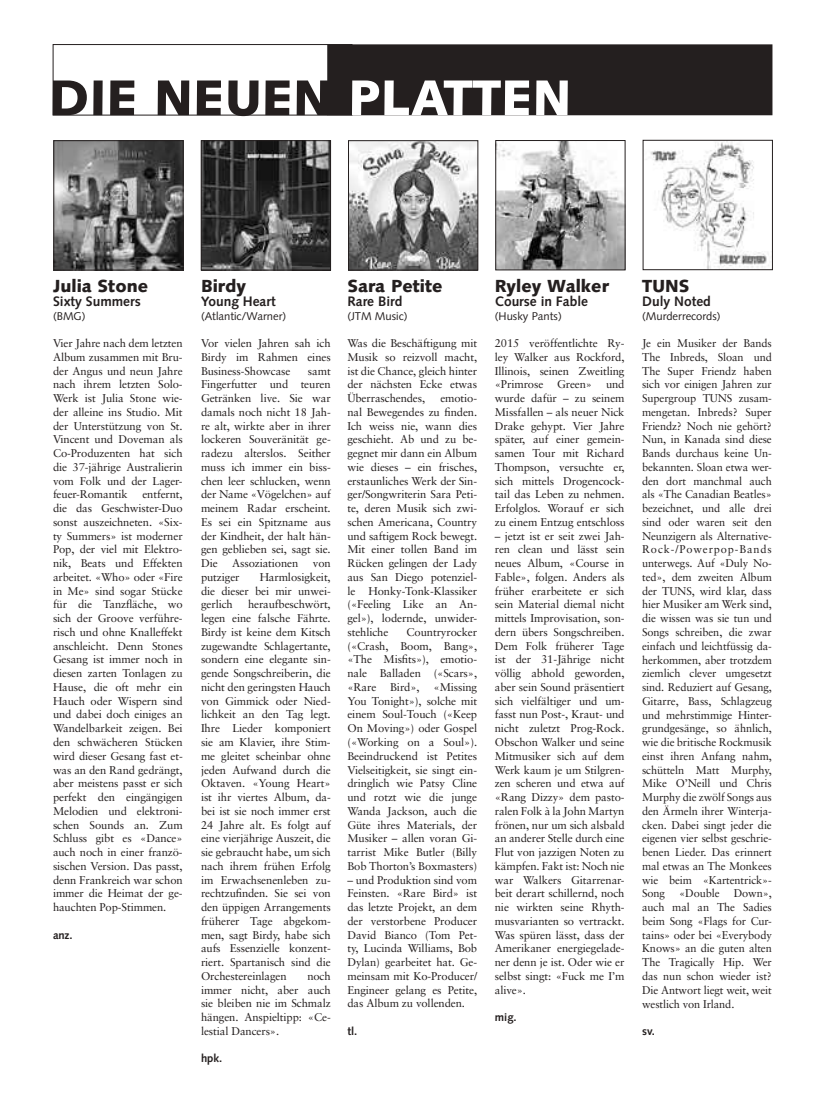
<style>
.page{position:relative;width:833px;height:1117px;background:#fff}
.page>*{position:absolute;margin:0;border:0;box-sizing:border-box;transform-origin:0 0}
.t1{font:900 50px "Syntax";color:#241f1f}
.t2{font:900 17.5px "Syntax";color:#241f1f}
.t3{font:700 13.75px "Syntax";color:#241f1f}
.t4{font:11.25px/13.8px "Sabon";letter-spacing:-.01em;color:#241f1f;text-align:justify}
.t5{font:11.25px "Syntax";color:#241f1f}
.t6{font:700 11.25px "Syntax";color:#241f1f}
.s1{color:#fff}
</style>
<div class="page">
<img style="left:497px;top:142px;width:126px;height:126px">
<div style="left:495px;top:140px;width:130px;height:130px;border:1px solid #241f1f"></div>
<img style="left:646px;top:142px;width:123px;height:126px">
<div style="left:643px;top:140px;width:129px;height:130px;border:1px solid #241f1f"></div>
<img style="left:350px;top:142px;width:126px;height:126px">
<div style="left:348px;top:140px;width:130px;height:130px;border:1px solid #241f1f"></div>
<div style="left:53px;top:44px;width:299px;height:71px;border:1px solid #241f1f"></div>
<div style="left:328px;top:45px;width:444px;height:70px;background:#241f1f"></div>
<div style="left:327px;top:44px;width:445px;height:71px;border:1px solid #241f1f"></div>
<img style="left:203px;top:142px;width:126px;height:126px">
<div style="left:201px;top:140px;width:130px;height:130px;border:1px solid #241f1f"></div>
<img style="left:56px;top:142px;width:125px;height:126px">
<div style="left:54px;top:140px;width:129px;height:130px;border:1px solid #241f1f"></div>
<h1 class="t1" style="left:49px;top:68px;width:524px">DIE NEUEN <span class="s1">PLATTEN</span></h1>
<h2 class="t2" style="left:53px;top:275px;width:97px">Julia Stone</h2>
<p class="t3" style="left:53px;top:293px;width:89px">Sixty Summers</p>
<p class="t5" style="left:53px;top:309px;width:34px">(BMG)</p>
<p class="t4" style="left:53px;top:336px;width:131px">Vier Jahre nach dem letzten Album zusammen mit Bru&shy;der Angus und neun Jahre nach ihrem letzten Solo-Werk ist Julia Stone wie&shy;der alleine ins Studio. Mit der Unterstützung von St.<br>Vincent und Doveman als Co-Produzenten hat sich die 37-jährige Australierin vom Folk und der Lager&shy;feuer-Romantik</p>
<p class="t4" style="left:53px;top:487px;width:131px;text-indent:89px">entfernt, die das Geschwister-Duo sonst auszeichneten. «Six&shy;ty Summers» ist moderner Pop, der viel mit Elektro&shy;nik, Beats und Effekten arbeitet. «Who» oder «Fire in Me» sind sogar Stücke für die Tanzfläche, wo sich der Groove verführe&shy;risch und ohne Knalleffekt anschleicht. Denn Stones Gesang ist immer noch in diesen zarten Tonlagen zu Hause, die oft mehr ein Hauch oder Wispern sind und dabei doch einiges an Wandelbarkeit zeigen. Bei den schwächeren Stücken wird dieser Gesang fast et&shy;was an den Rand gedrängt, aber meistens passt er sich perfekt den eingängigen Melodien und elektroni&shy;schen Sounds an. Zum Schluss gibt es «Dance» auch noch in einer franzö&shy;sischen Version. Das passt, denn Frankreich war schon immer die Heimat der ge&shy;hauchten Pop-Stimmen.</p>
<p class="t6" style="left:53px;top:928px;width:21px">anz.</p>
<h2 class="t2" style="left:201px;top:275px;width:47px">Birdy</h2>
<p class="t3" style="left:201px;top:293px;width:76px">Young Heart</p>
<p class="t5" style="left:201px;top:309px;width:87px">(Atlantic/Warner)</p>
<p class="t4" style="left:201px;top:336px;width:131px">Vor vielen Jahren sah ich Birdy im Rahmen eines Business-Showcase</p>
<p class="t4" style="left:201px;top:363px;width:131px;text-indent:107px">samt Fingerfutter und teuren Getränken live. Sie war damals noch nicht 18 Jah&shy;re alt, wirkte aber in ihrer lockeren Souveränität ge&shy;radezu alterslos. Seither muss ich immer ein biss&shy;chen leer schlucken, wenn der Name «Vögelchen» auf meinem Radar erscheint.<br>Es sei ein Spitzname aus der Kindheit, der halt hän&shy;gen geblieben sei, sagt sie.<br>Die</p>
<p class="t4" style="left:232px;top:556px;width:68px">Assoziationen</p>
<p class="t4" style="left:313px;top:556px;width:19px">von</p>
<p class="t4" style="left:201px;top:570px;width:40px">putziger</p>
<p class="t4" style="left:201px;top:570px;width:131px;text-indent:59px">Harmlosigkeit, die dieser bei mir unwei&shy;gerlich</p>
<p class="t4" style="left:201px;top:597px;width:131px;text-indent:47px">heraufbeschwört, legen eine falsche Fährte.<br>Birdy ist keine dem Kitsch zugewandte Schlagertante, sondern eine elegante sin&shy;gende Songschreiberin, die nicht den geringsten Hauch von Gimmick oder Nied&shy;lichkeit an den Tag legt.<br>Ihre Lieder komponiert sie am Klavier, ihre Stim&shy;me gleitet scheinbar ohne jeden Aufwand durch die Oktaven. «Young Heart» ist ihr viertes Album, da&shy;bei ist sie noch immer erst 24 Jahre alt. Es folgt auf eine vierjährige Auszeit, die sie gebraucht habe, um sich nach ihrem frühen Erfolg im Erwachsenenleben zu&shy;rechtzufinden. Sie sei von den üppigen Arrangements früherer Tage abgekom&shy;men, sagt Birdy, habe sich aufs Essenzielle konzent&shy;riert. Spartanisch sind die Orchestereinlagen</p>
<p class="t4" style="left:201px;top:968px;width:131px;text-indent:106px">noch immer nicht, aber auch sie bleiben nie im Schmalz hängen. Anspieltipp: «Ce&shy;lestial Dancers».</p>
<p class="t6" style="left:201px;top:1051px;width:23px">hpk.</p>
<h2 class="t2" style="left:347px;top:275px;width:97px">Sara Petite</h2>
<p class="t3" style="left:347px;top:293px;width:56px">Rare Bird</p>
<p class="t5" style="left:347px;top:309px;width:61px">(JTM Music)</p>
<p class="t4" style="left:347px;top:336px;width:131px">Was die Beschäftigung mit Musik so reizvoll macht, ist die Chance, gleich hinter der nächsten Ecke etwas Überraschendes,</p>
<p class="t4" style="left:347px;top:391px;width:131px;text-indent:93px">emotio&shy;nal Bewegendes zu finden.<br>Ich weiss nie, wann dies geschieht. Ab und zu be&shy;gegnet mir dann ein Album wie dieses – ein frisches, erstaunliches Werk der Sin&shy;ger/Songwriterin Sara Peti&shy;te, deren Musik sich zwi&shy;schen Americana, Country und saftigem Rock bewegt.<br>Mit einer tollen Band im Rücken gelingen der Lady aus San Diego potenziel&shy;le Honky-Tonk-Klassiker («Feeling Like an An&shy;gel»), lodernde, unwider&shy;stehliche</p>
<p class="t4" style="left:347px;top:625px;width:131px;text-indent:59px">Countryrocker («Crash, Boom, Bang», «The Misfits»), emotio&shy;nale Balladen («Scars», «Rare Bird», «Missing You Tonight»), solche mit einem Soul-Touch («Keep On Moving») oder Gospel («Working on a Soul»).<br>Beeindruckend ist Petites Vielseitigkeit, sie singt ein&shy;dringlich wie Patsy Cline und rotzt wie die junge Wanda Jackson, auch die Güte ihres Materials, der Musiker – allen voran Gi&shy;tarrist Mike Butler (Billy Bob Thorton’s Boxmasters)</p>
<p class="t4" style="left:347px;top:872px;width:131px">– und Produktion sind vom Feinsten. «Rare Bird» ist das letzte Projekt, an dem der verstorbene Producer David Bianco (Tom Pet&shy;ty, Lucinda Williams, Bob Dylan) gearbeitet hat. Ge&shy;meinsam mit Ko-Producer/ Engineer gelang es Petite, das Album zu vollenden.</p>
<p class="t6" style="left:347px;top:1024px;width:12px">tl.</p>
<h2 class="t2" style="left:495px;top:275px;width:115px">Ryley Walker</h2>
<p class="t3" style="left:495px;top:293px;width:95px">Course in Fable</p>
<p class="t5" style="left:495px;top:309px;width:68px">(Husky Pants)</p>
<p class="t4" style="left:495px;top:336px;width:131px">2015 veröffentlichte Ry&shy;ley Walker aus Rockford, Illinois, seinen Zweitling «Primrose Green» und wurde dafür – zu seinem Missfallen – als neuer Nick Drake gehypt. Vier Jahre später, auf einer gemein&shy;samen Tour mit Richard Thompson, versuchte er, sich mittels Drogencock&shy;tail das Leben zu nehmen.<br>Erfolglos. Worauf er sich zu einem Entzug entschloss</p>
<p class="t4" style="left:495px;top:528px;width:131px">– jetzt ist er seit zwei Jah&shy;ren clean und lässt sein neues Album, «Course in Fable», folgen. Anders als früher erarbeitete er sich sein Material diemal nicht mittels Improvisation, son&shy;dern übers Songschreiben.<br>Dem Folk früherer Tage ist der 31-Jährige nicht völlig abhold geworden, aber sein Sound präsentiert sich vielfältiger und um&shy;fasst nun Post-, Kraut- und nicht zuletzt Prog-Rock.<br>Obschon Walker und seine Mitmusiker sich auf dem Werk kaum je um Stilgren&shy;zen scheren und etwa auf «Rang Dizzy» dem pasto&shy;ralen Folk à la John Martyn frönen, nur um sich alsbald an anderer Stelle durch eine Flut von jazzigen Noten zu kämpfen. Fakt ist: Noch nie war Walkers Gitarrenar&shy;beit derart schillernd, noch nie wirkten seine Rhyth&shy;musvarianten so vertrackt.<br>Was spüren lässt, dass der Amerikaner energiegelade&shy;ner denn je ist. Oder wie er selbst singt: «Fuck me I’m alive».</p>
<p class="t6" style="left:495px;top:1010px;width:23px">mig.</p>
<h2 class="t2" style="left:642px;top:275px;width:49px">TUNS</h2>
<p class="t3" style="left:642px;top:293px;width:70px">Duly Noted</p>
<p class="t5" style="left:642px;top:309px;width:80px">(Murderrecords)</p>
<p class="t4" style="left:642px;top:336px;width:131px">Je ein Musiker der Bands The Inbreds, Sloan und The Super Friendz haben sich vor einigen Jahren zur Supergroup TUNS zusam&shy;mengetan. Inbreds? Super Friendz? Noch nie gehört?<br>Nun, in Kanada sind diese Bands durchaus keine Un&shy;bekannten. Sloan etwa wer&shy;den dort manchmal auch als «The Canadian Beatles» bezeichnet, und alle drei sind oder waren seit den Neunzigern als Alternative-Rock-/Powerpop-Bands unterwegs. Auf «Duly No&shy;ted», dem zweiten Album der TUNS, wird klar, dass hier Musiker am Werk sind, die wissen was sie tun und Songs schreiben, die zwar einfach und leichtfüssig da&shy;herkommen, aber trotzdem ziemlich clever umgesetzt sind. Reduziert auf Gesang, Gitarre, Bass, Schlagzeug und mehrstimmige Hinter&shy;grundgesänge, so ähnlich, wie die britische Rockmusik einst ihren Anfang nahm, schütteln Matt Murphy, Mike O’Neill und Chris Murphy die zwölf Songs aus den Ärmeln ihrer Winterja&shy;cken. Dabei singt jeder die eigenen vier selbst geschrie&shy;benen Lieder. Das erinnert mal etwas an The Monkees wie beim «Kartentrick»- Song</p>
<p class="t4" style="left:679px;top:886px;width:42px">«Double</p>
<p class="t4" style="left:642px;top:886px;width:131px;text-indent:92px">Down», auch mal an The Sadies beim Song «Flags for Cur&shy;tains» oder bei «Everybody Knows» an die guten alten The Tragically Hip. Wer das nun schon wieder ist?<br>Die Antwort liegt weit, weit westlich von Irland.</p>
<p class="t6" style="left:642px;top:1024px;width:14px">sv.</p>
</div>
